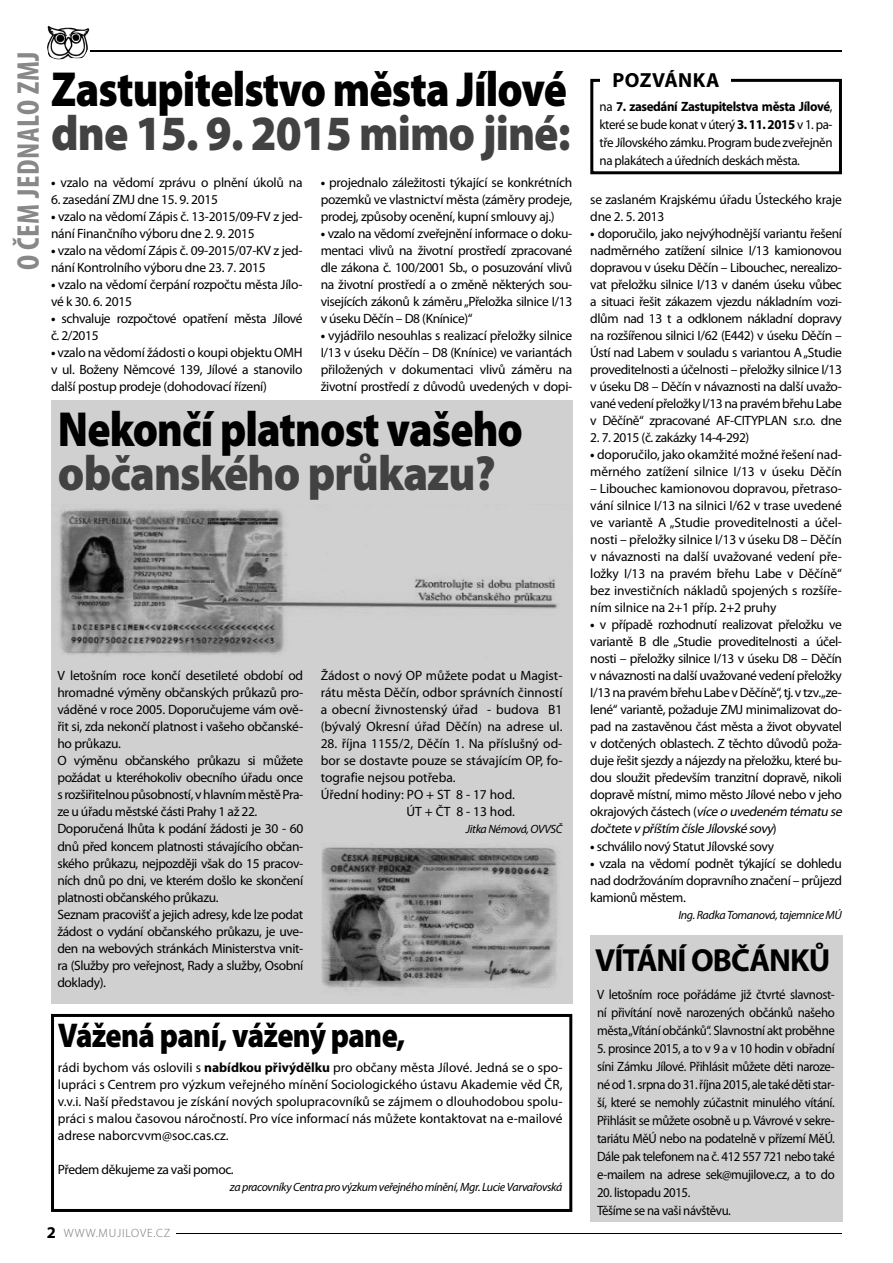
<style>
.page{position:relative;width:893px;height:1263px;background:#fff}
.page>*{position:absolute;margin:0;border:0;box-sizing:border-box;transform-origin:0 0}
.t1{font:900 49.5px "Myriad Pro";letter-spacing:-.02em;color:#000;scale:.87 1}
.t2{font:900 49.5px "Myriad Pro";letter-spacing:-.02em;color:#424242;scale:.92 1}
.t3{font:900 34.5px "Myriad Pro";letter-spacing:-.02em;color:#000;scale:.87 1}
.t4{font:700 32.1px "Myriad Pro";letter-spacing:-.03em;color:#000}
.t5{font:700 condensed 31.5px "Myriad Pro";letter-spacing:.02em;color:#888}
.t6{font:700 20.4px "Myriad Pro";letter-spacing:.02em;color:#000}
.t7{font:13.5px/17px "Myriad Pro";letter-spacing:-.03em;color:#000;text-align:justify}
.t8{font:13.5px/18px "Myriad Pro";letter-spacing:-.03em;color:#000;text-align:justify;scale:.95 1}
.t9{font:13.5px/18px "Myriad Pro";letter-spacing:-.03em;color:#000;text-align:justify;scale:.96 1}
.t10{font:13.5px "Myriad Pro";color:#000}
.t11{font:13.5px/17px "Myriad Pro";letter-spacing:-.01em;color:#000}
.t12{font:italic 12px "Myriad Pro";letter-spacing:-.03em;color:#000}
.t13{font:300 12px "Myriad Pro";letter-spacing:.07em;color:#717171}
.s1{font-weight:700}
.s2{font-weight:700;font-size:16.5px;color:#000}
.s3{font-style:italic}
</style>
<div class="page">
<img style="left:47px;top:25px;width:53px;height:35px">
<hr style="left:177px;top:1233px;width:665px;height:1px;background:#000">
<hr style="left:90px;top:51px;width:752px;height:1px;background:#000">
<div style="left:51px;top:400px;width:521px;height:603px;background:#d0d0d0"></div>
<svg style="left:590px;top:79px;width:252px;height:95px"></svg>
<div style="left:600px;top:69px;width:130px;height:24px;background:#fff"></div>
<img style="left:59px;top:509px;width:499px;height:147px">
<img style="left:321px;top:847px;width:237px;height:143px">
<div style="left:590px;top:935px;width:252px;height:287px;background:#d0d0d0"></div>
<svg style="left:51px;top:1014px;width:521px;height:198px"></svg>
<h3 class="t5" style="left:17px;top:270px;width:221px;rotate:-90deg">O ČEM JEDNALO ZMJ</h3>
<h1 class="t1" style="left:51px;top:71px;width:595px">Zastupitelstvo města Jílové</h1>
<h1 class="t2" style="left:51px;top:114px;width:566px">dne 15. 9. 2015 mimo jiné:</h1>
<p class="t7" style="left:51px;top:175px;width:253px"><span class="s1">•</span> vzalo na vědomí zprávu o plnění úkolů na</p>
<p class="t7" style="left:51px;top:192px;width:169px">6. zasedání ZMJ dne 15. 9. 2015</p>
<p class="t7" style="left:51px;top:209px;width:253px"><span class="s1">•</span> vzalo na vědomí Zápis č. 13-2015/09-FV z jed&shy;nání Finančního výboru dne 2. 9. 2015</p>
<p class="t7" style="left:51px;top:243px;width:253px"><span class="s1">•</span> vzalo na vědomí Zápis č. 09-2015/07-KV z jed&shy;nání Kontrolního výboru dne 23. 7. 2015</p>
<p class="t7" style="left:51px;top:277px;width:253px"><span class="s1">•</span> vzalo na vědomí čerpání rozpočtu města Jílo&shy;vé k 30. 6. 2015</p>
<p class="t7" style="left:51px;top:311px;width:253px"><span class="s1">•</span> schvaluje rozpočtové opatření města Jílové č. 2/2015</p>
<p class="t7" style="left:51px;top:345px;width:253px"><span class="s1">•</span> vzalo na vědomí žádosti o koupi objektu OMH v ul. Boženy Němcové 139, Jílové a stanovilo další postup prodeje (dohodovací řízení)</p>
<p class="t7" style="left:321px;top:175px;width:253px"><span class="s1">•</span> projednalo záležitosti týkající se konkrétních pozemků ve vlastnictví města (záměry prodeje, prodej, způsoby ocenění, kupní smlouvy aj.)</p>
<p class="t7" style="left:321px;top:226px;width:253px"><span class="s1">•</span> vzalo na vědomí zveřejnění informace o doku&shy;mentaci vlivů na životní prostředí zpracované dle zákona č. 100/2001 Sb., o posuzování vlivů na životní prostředí a o změně některých sou&shy;visejících zákonů k záměru „Přeložka silnice I/13 v úseku Děčín – D8 (Knínice)“</p>
<p class="t7" style="left:321px;top:328px;width:253px"><span class="s1">•</span> vyjádřilo nesouhlas s realizací přeložky silnice I/13 v úseku Děčín – D8 (Knínice) ve variantách přiložených v dokumentaci vlivů záměru na životní prostředí z důvodů uvedených v dopi-</p>
<h1 class="t1" style="left:58px;top:410px;width:536px">Nekončí platnost vašeho</h1>
<h1 class="t2" style="left:58px;top:454px;width:477px">občanského průkazu?</h1>
<p class="t7" style="left:57px;top:668px;width:247px;text-align:left">V letošním roce končí desetileté období od hromadné výměny občanských průkazů pro&shy;váděné v roce 2005. Doporučujeme vám ově&shy;řit si, zda nekončí platnost i vašeho občanské&shy;ho průkazu.<br>O výměnu občanského průkazu si můžete požádat u kteréhokoliv obecního úřadu once s rozšiřitelnou působností, v hlavním městě Pra&shy;ze u úřadu městské části Prahy 1 až 22.<br>Doporučená lhůta k podání žádosti je 30 - 60 dnů před koncem platnosti stávajícího občan&shy;ského průkazu, nejpozději však do 15 pracov&shy;ních dnů po dni, ve kterém došlo ke skončení platnosti občanského průkazu.<br>Seznam pracovišť a jejich adresy, kde lze podat žádost o vydání občanského průkazu, je uve&shy;den na webových stránkách Ministerstva vnit&shy;ra (Služby pro veřejnost, Rady a služby, Osobní doklady).</p>
<p class="t7" style="left:321px;top:668px;width:243px">Žádost o nový OP můžete podat u Magist&shy;rátu města Děčín, odbor správních činností a obecní živnostenský úřad - budova B1 (bývalý Okresní úřad Děčín) na adrese ul.</p>
<p class="t10" style="left:321px;top:739px;width:243px">28. října 1155/2, Děčín 1. Na příslušný od-</p>
<p class="t10" style="left:321px;top:756px;width:243px">bor se dostavte pouze se stávajícím OP, fo-</p>
<p class="t10" style="left:321px;top:773px;width:137px">tografie nejsou potřeba.</p>
<p class="t10" style="left:321px;top:790px;width:196px">Úřední hodiny: PO + ST 8 - 17 hod.</p>
<p class="t7" style="left:407px;top:804px;width:110px">ÚT + ČT 8 - 13 hod.</p>
<p class="t12" style="left:466px;top:825px;width:98px">Jitka Némová, OVVSČ</p>
<h2 class="t3" style="left:58px;top:1022px;width:401px">Vážená paní, vážený pane,</h2>
<p class="t7" style="left:58px;top:1060px;width:506px">rádi bychom vás oslovili s <span class="s1">nabídkou přivýdělku</span> pro občany města Jílové. Jedná se o spo&shy;lupráci s Centrem pro výzkum veřejného mínění Sociologického ústavu Akademie věd ČR, v.v.i. Naší představou je získání nových spolupracovníků se zájmem o dlouhodobou spolu&shy;práci s malou časovou náročností. Pro více informací nás můžete kontaktovat na e-mailové adrese naborcvvm@soc.cas.cz.</p>
<p class="t7" style="left:58px;top:1162px;width:177px">Předem děkujeme za vaši pomoc.</p>
<p class="t12" style="left:230px;top:1182px;width:334px">za pracovníky Centra pro výzkum veřejného mínění, Mgr. Lucie Varvařovská</p>
<p class="t13" style="left:47px;top:1229px;width:125px"><span class="s2">2</span> WWW.MUJILOVE.CZ</p>
<h3 class="t6" style="left:612px;top:72px;width:108px">POZVÁNKA</h3>
<p class="t9" style="left:600px;top:99px;width:244px">na <span class="s1">7. zasedání Zastupitelstva města Jílové</span>, které se bude konat v úterý <span class="s1">3. 11. 2015</span> v 1. pa&shy;tře Jílovského zámku. Program bude zveřejněn na plakátech a úředních deskách města.</p>
<p class="t7" style="left:590px;top:192px;width:253px">se zaslaném Krajskému úřadu Ústeckého kraje dne 2. 5. 2013</p>
<p class="t7" style="left:590px;top:226px;width:253px"><span class="s1">•</span> doporučilo, jako nejvýhodnější variantu řešení nadměrného zatížení silnice I/13 kamionovou dopravou v úseku Děčín – Libouchec, nerealizo&shy;vat přeložku silnice I/13 v daném úseku vůbec a situaci řešit zákazem vjezdu nákladním vozi&shy;dlům nad 13 t a odklonem nákladní dopravy na rozšířenou silnici I/62 (E442) v úseku Děčín – Ústí nad Labem v souladu s variantou A „Studie proveditelnosti a účelnosti – přeložky silnice I/13 v úseku D8 – Děčín v návaznosti na další uvažo&shy;vané vedení přeložky I/13 na pravém břehu Labe v Děčíně“ zpracované AF-CITYPLAN s.r.o. dne</p>
<p class="t7" style="left:590px;top:430px;width:161px">2. 7. 2015 (č. zakázky 14-4-292)</p>
<p class="t11" style="left:590px;top:447px;width:253px"><span class="s1">•</span> doporučilo, jako okamžité možné řešení nad&shy;měrného zatížení silnice I/13 v úseku Děčín</p>
<p class="t7" style="left:590px;top:481px;width:253px">– Libouchec kamionovou dopravou, přetraso&shy;vání silnice I/13 na silnici I/62 v trase uvedené ve variantě A „Studie proveditelnosti a účel&shy;nosti – přeložky silnice I/13 v úseku D8 – Děčín v návaznosti na další uvažované vedení pře&shy;ložky I/13 na pravém břehu Labe v Děčíně“ bez investičních nákladů spojených s rozšíře&shy;ním silnice na 2+1 příp. 2+2 pruhy</p>
<p class="t7" style="left:590px;top:617px;width:255px;text-align:left"><span class="s1">•</span> v případě rozhodnutí realizovat přeložku ve variantě B dle „Studie proveditelnosti a účel&shy;nosti – přeložky silnice I/13 v úseku D8 – Děčín v návaznosti na další uvažované vedení přeložky I/13 na pravém břehu Labe v Děčíně“, tj. v tzv. „ze&shy;lené“ variantě, požaduje ZMJ minimalizovat do&shy;pad na zastavěnou část města a život obyvatel v dotčených oblastech. Z těchto důvodů poža&shy;duje řešit sjezdy a nájezdy na přeložku, které bu&shy;dou sloužit především tranzitní dopravě, nikoli dopravě místní, mimo město Jílové nebo v jeho okrajových částech (<span class="s3">více o uvedeném tématu se dočtete v příštím čísle Jílovské sovy</span>)</p>
<p class="t7" style="left:590px;top:838px;width:185px"><span class="s1">•</span> schválilo nový Statut Jílovské sovy</p>
<p class="t7" style="left:590px;top:855px;width:253px"><span class="s1">•</span> vzala na vědomí podnět týkající se dohledu nad dodržováním dopravního značení – průjezd kamionů městem.</p>
<p class="t12" style="left:678px;top:910px;width:165px">Ing. Radka Tomanová, tajemnice MÚ</p>
<h3 class="t4" style="left:595px;top:948px;width:237px">VÍTÁNÍ OBČÁNKŮ</h3>
<p class="t8" style="left:597px;top:986px;width:252px">V letošním roce pořádáme již čtvrté slavnost&shy;ní přivítání nově narozených občánků našeho města „Vítání občánků“. Slavnostní akt proběhne</p>
<p class="t8" style="left:597px;top:1040px;width:252px">5. prosince 2015, a to v 9 a v 10 hodin v obřadní síni Zámku Jílové. Přihlásit můžete děti naroze&shy;né od 1. srpna do 31. října 2015, ale také děti star&shy;ší, které se nemohly zúčastnit minulého vítání.<br>Přihlásit se můžete osobně u p. Vávrové v sekre&shy;tariátu MěÚ nebo na podatelně v přízemí MěÚ.<br>Dále pak telefonem na č. 412 557 721 nebo také e-mailem na adrese sek@mujilove.cz, a to do</p>
<p class="t8" style="left:597px;top:1184px;width:142px">20. listopadu 2015.<br>Těšíme se na vaši návštěvu.</p>
</div>
